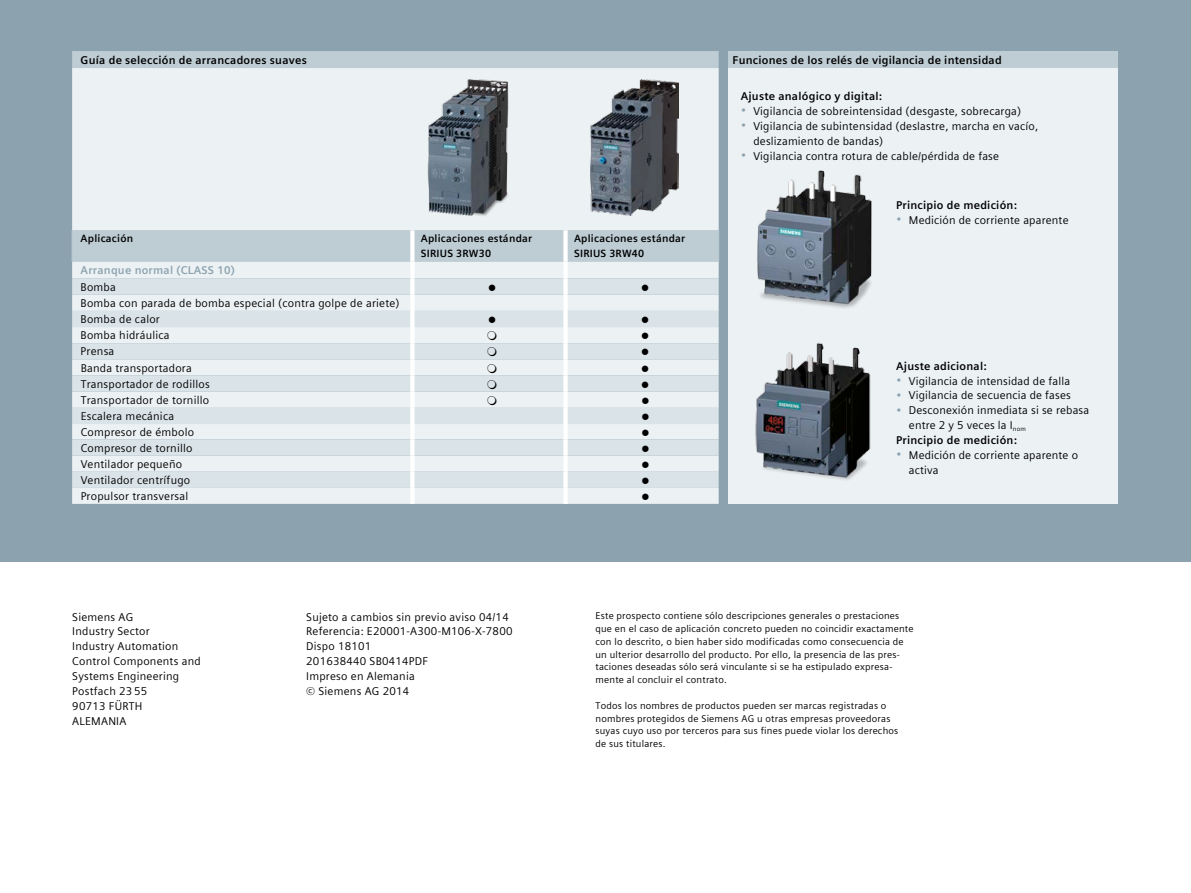
<style>
.page{position:relative;width:1191px;height:893px;background:#fff}
.page>*{position:absolute;margin:0;border:0;box-sizing:border-box;transform-origin:0 0}
.t1{font:11.25px/14.9px "Siemens Sans Global";letter-spacing:.02em;color:#000}
.t2{font:700 11.25px "Siemens Sans Global";letter-spacing:.02em;color:#000}
.t3{font:700 11.25px "Siemens Sans Global";letter-spacing:.02em;color:#8ca3af}
.t4{font:700 10.5px/14.9px "Siemens Sans Global";letter-spacing:.02em;color:#000}
.t5{font:9.75px/12.8px "Siemens Sans Global";letter-spacing:.02em;color:#000}
.s1{color:#8ca3af}
</style>
<div class="page">
<div style="left:0;top:0;width:1191px;height:561px;background:#8ca3af"></div>
<div style="left:728px;top:51px;width:389px;height:17px;background:#beccd4"></div>
<div style="left:728px;top:68px;width:389px;height:436px;background:#ecf1f4"></div>
<img style="left:757px;top:170px;width:115px;height:138px">
<img style="left:755px;top:343px;width:116px;height:137px">
<div style="left:72px;top:51px;width:646px;height:17px;background:#beccd4"></div>
<svg style="left:72px;top:68px;width:646px;height:436px;background:#e4eaee"></svg>
<svg style="left:72px;top:279px;width:646px;height:209px;background:#e1e8ec"></svg>
<hr style="left:72px;top:230px;width:1px;height:32px;background:#beccd4">
<hr style="left:718px;top:230px;width:1px;height:32px;background:#beccd4">
<svg style="left:410px;top:230px;width:4px;height:32px"></svg>
<svg style="left:563px;top:230px;width:4px;height:32px"></svg>
<hr style="left:410px;top:262px;width:4px;height:17px;background:#fff">
<hr style="left:563px;top:262px;width:4px;height:17px;background:#fff">
<hr style="left:410px;top:279px;width:4px;height:16px;background:#fff">
<svg style="left:563px;top:279px;width:4px;height:16px"></svg>
<hr style="left:410px;top:295px;width:4px;height:16px;background:#fff">
<hr style="left:563px;top:295px;width:4px;height:16px;background:#fff">
<hr style="left:410px;top:311px;width:4px;height:16px;background:#fff">
<svg style="left:563px;top:311px;width:4px;height:16px"></svg>
<hr style="left:410px;top:327px;width:4px;height:16px;background:#fff">
<hr style="left:563px;top:327px;width:4px;height:16px;background:#fff">
<hr style="left:410px;top:343px;width:4px;height:16px;background:#fff">
<svg style="left:563px;top:343px;width:4px;height:16px"></svg>
<hr style="left:410px;top:359px;width:4px;height:16px;background:#fff">
<hr style="left:563px;top:359px;width:4px;height:16px;background:#fff">
<hr style="left:410px;top:375px;width:4px;height:17px;background:#fff">
<svg style="left:563px;top:375px;width:4px;height:17px"></svg>
<hr style="left:410px;top:392px;width:4px;height:16px;background:#fff">
<hr style="left:563px;top:392px;width:4px;height:16px;background:#fff">
<hr style="left:410px;top:408px;width:4px;height:16px;background:#fff">
<svg style="left:563px;top:408px;width:4px;height:16px"></svg>
<hr style="left:410px;top:424px;width:4px;height:15px;background:#fff">
<hr style="left:563px;top:424px;width:4px;height:15px;background:#fff">
<hr style="left:410px;top:439px;width:4px;height:17px;background:#fff">
<svg style="left:563px;top:439px;width:4px;height:17px"></svg>
<hr style="left:410px;top:456px;width:4px;height:16px;background:#fff">
<hr style="left:563px;top:456px;width:4px;height:16px;background:#fff">
<hr style="left:410px;top:472px;width:4px;height:16px;background:#fff">
<svg style="left:563px;top:472px;width:4px;height:16px"></svg>
<hr style="left:410px;top:488px;width:4px;height:16px;background:#fff">
<hr style="left:563px;top:488px;width:4px;height:16px;background:#fff">
<img style="left:423px;top:79px;width:90px;height:145px">
<img style="left:590px;top:79px;width:88px;height:136px">
<p class="t2" style="left:81px;top:51px;width:228px">Guía de selección de arrancadores suaves</p>
<p class="t4" style="left:81px;top:231px;width:54px">Aplicación</p>
<p class="t4" style="left:421px;top:231px;width:113px">Aplicaciones estándar<br>SIRIUS 3RW30</p>
<p class="t4" style="left:574px;top:231px;width:113px">Aplicaciones estándar<br>SIRIUS 3RW40</p>
<p class="t3" style="left:81px;top:261px;width:156px">Arranque normal (CLASS 10)</p>
<p class="t1" style="left:81px;top:279px;width:37px">Bomba</p>
<p class="t1" style="left:487px;top:279px;width:11px">●</p>
<p class="t1" style="left:640px;top:279px;width:11px">●</p>
<p class="t1" style="left:81px;top:295px;width:320px;line-height:16.2px">Bomba con parada de bomba especial (contra golpe de ariete)<br>Bomba de calor</p>
<p class="t1" style="left:487px;top:312px;width:11px">●</p>
<p class="t1" style="left:640px;top:312px;width:11px">●</p>
<p class="t1" style="left:81px;top:328px;width:91px">Bomba hidráulica</p>
<p class="t1" style="left:487px;top:328px;width:12px">❍</p>
<p class="t1" style="left:640px;top:328px;width:11px">●</p>
<p class="t1" style="left:81px;top:344px;width:35px">Prensa</p>
<p class="t1" style="left:487px;top:344px;width:12px">❍</p>
<p class="t1" style="left:640px;top:344px;width:11px">●</p>
<p class="t1" style="left:81px;top:360px;width:113px">Banda transportadora</p>
<p class="t1" style="left:487px;top:360px;width:12px">❍</p>
<p class="t1" style="left:640px;top:360px;width:11px">●</p>
<p class="t1" style="left:81px;top:376px;width:131px">Transportador de rodillos</p>
<p class="t1" style="left:487px;top:376px;width:12px">❍</p>
<p class="t1" style="left:640px;top:376px;width:11px">●</p>
<p class="t1" style="left:81px;top:393px;width:130px">Transportador de tornillo</p>
<p class="t1" style="left:487px;top:393px;width:12px">❍</p>
<p class="t1" style="left:640px;top:393px;width:11px">●</p>
<p class="t1" style="left:81px;top:409px;width:95px">Escalera mecánica</p>
<p class="t1" style="left:640px;top:409px;width:11px">●</p>
<p class="t1" style="left:81px;top:425px;width:115px">Compresor de émbolo</p>
<p class="t1" style="left:640px;top:425px;width:11px">●</p>
<p class="t1" style="left:81px;top:440px;width:113px">Compresor de tornillo</p>
<p class="t1" style="left:640px;top:440px;width:11px">●</p>
<p class="t1" style="left:81px;top:456px;width:103px">Ventilador pequeño</p>
<p class="t1" style="left:640px;top:456px;width:11px">●</p>
<p class="t1" style="left:81px;top:473px;width:111px">Ventilador centrífugo</p>
<p class="t1" style="left:640px;top:473px;width:11px">●</p>
<p class="t1" style="left:81px;top:489px;width:109px">Propulsor transversal</p>
<p class="t1" style="left:640px;top:489px;width:11px">●</p>
<p class="t2" style="left:732px;top:51px;width:271px">Funciones de los relés de vigilancia de intensidad</p>
<p class="t2" style="left:740px;top:88px;width:143px">Ajuste analógico y digital:</p>
<p class="t1" style="left:740px;top:104px;width:282px"><span class="s1">•</span> Vigilancia de sobreintensidad (desgaste, sobrecarga)</p>
<p class="t1" style="left:753px;top:119px;width:286px;text-indent:-13px"><span class="s1">•</span> Vigilancia de subintensidad (deslastre, marcha en vacío, deslizamiento de bandas)</p>
<p class="t1" style="left:740px;top:148px;width:260px"><span class="s1">•</span> Vigilancia contra rotura de cable/pérdida de fase</p>
<p class="t2" style="left:896px;top:196px;width:122px">Principio de medición:</p>
<p class="t1" style="left:896px;top:213px;width:174px"><span class="s1">•</span> Medición de corriente aparente</p>
<p class="t2" style="left:896px;top:357px;width:92px">Ajuste adicional:</p>
<p class="t1" style="left:896px;top:373px;width:175px"><span class="s1">•</span> Vigilancia de intensidad de falla</p>
<p class="t1" style="left:896px;top:388px;width:176px"><span class="s1">•</span> Vigilancia de secuencia de fases</p>
<p class="t1" style="left:896px;top:403px;width:195px"><span class="s1">•</span> Desconexión inmediata si se rebasa</p>
<p class="t1" style="left:909px;top:418px;width:118px">entre 2 y 5 veces la I<sub>nom</sub></p>
<p class="t2" style="left:896px;top:432px;width:122px">Principio de medición:</p>
<p class="t1" style="left:909px;top:448px;width:171px;text-indent:-13px"><span class="s1">•</span> Medición de corriente aparente o activa</p>
<p class="t1" style="left:72px;top:609px;width:130px">Siemens AG<br>Industry Sector<br>Industry Automation<br>Control Components and<br>Systems Engineering<br>Postfach 23 55<br>90713 FÜRTH<br>ALEMANIA</p>
<p class="t1" style="left:306px;top:609px;width:208px">Sujeto a cambios sin previo aviso 04/14<br>Referencia: E20001-A300-M106-X-7800<br>Dispo 18101<br>201638440 SB0414PDF<br>Impreso en Alemania<br>© Siemens AG 2014</p>
<p class="t5" style="left:595px;top:610px;width:319px">Este prospecto contiene sólo descripciones generales o prestaciones que en el caso de aplicación concreto pueden no coincidir exactamente con lo descrito, o bien haber sido modificadas como consecuencia de un ulterior desarrollo del producto. Por ello, la presencia de las pres&shy;taciones deseadas sólo será vinculante si se ha estipulado expresa&shy;mente al concluir el contrato.</p>
<p class="t5" style="left:595px;top:699px;width:304px">Todos los nombres de productos pueden ser marcas registradas o nombres protegidos de Siemens AG u otras empresas proveedoras suyas cuyo uso por terceros para sus fines puede violar los derechos de sus titulares.</p>
</div>
